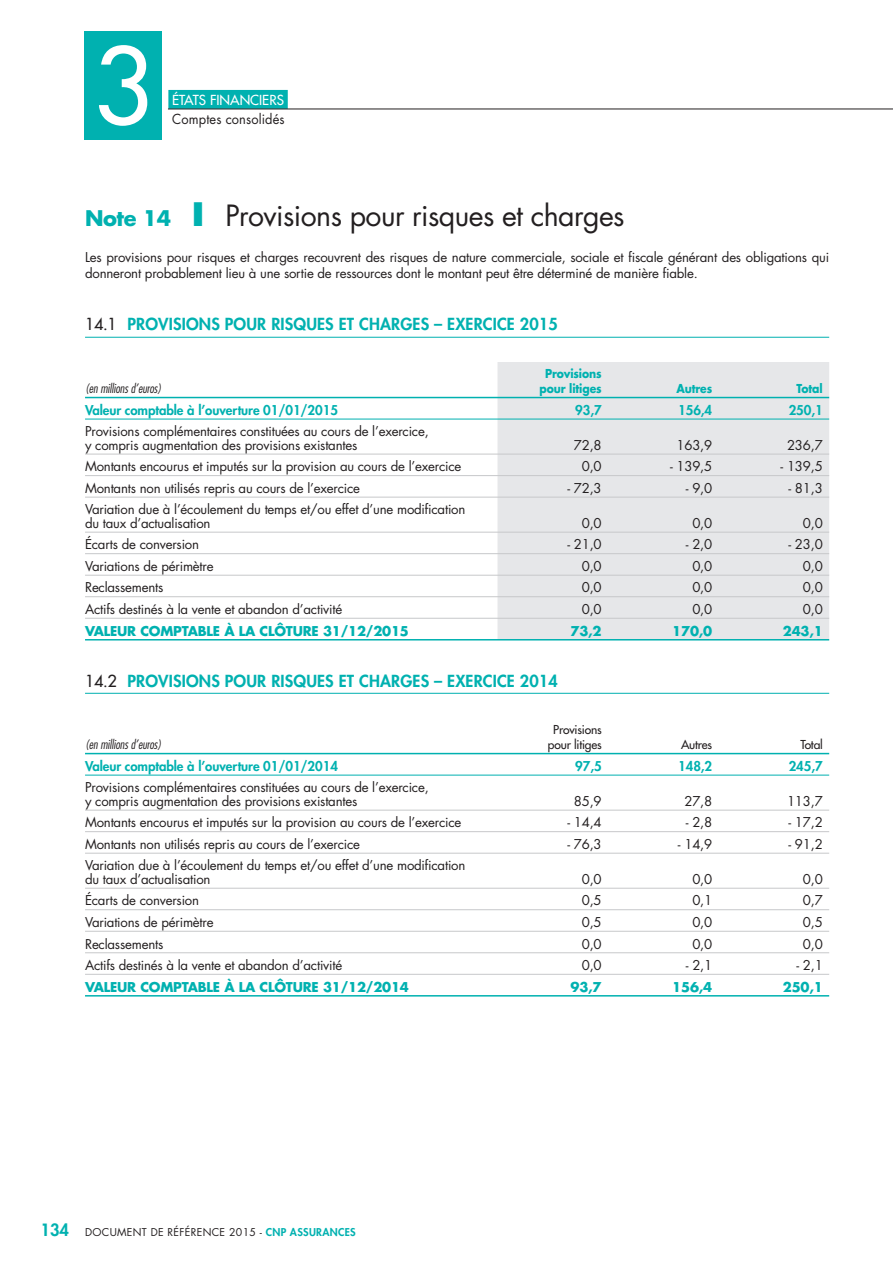
<style>
.page{position:relative;width:893px;height:1263px;background:#fff}
.page>*{position:absolute;margin:0;border:0;box-sizing:border-box;transform-origin:0 0}
.t1{font:500 102.75px "Futura Std";color:#fff}
.t2{font:28.5px "Futura Std";letter-spacing:-.02em;color:#231f20}
.t3{font:800 16.2px "Futura Std";letter-spacing:.01em;color:#00b1b0}
.t4{font:13.5px "Futura Std";letter-spacing:.01em;color:#231f20;scale:.95 1}
.t5{font:500 13.5px "Futura Std";color:#fff}
.t6{font:13.2px/13.5px "Futura Std";letter-spacing:-.015em;color:#231f20}
.t7{font:800 13.2px "Futura Std";letter-spacing:-.005em;color:#00b1b0}
.t8{font:700 13.2px "Futura Std";letter-spacing:-.015em;color:#00b1b0}
.t9{font:italic 300 condensed 12.75px "Futura Std";color:#231f20}
.t10{font:700 12px/15px "Futura Std";letter-spacing:-.01em;color:#00b1b0;text-align:center;scale:.9 1}
.t11{font:500 12px/15px "Futura Std";letter-spacing:-.015em;color:#231f20;text-align:center}
.t12{font:10.5px "Futura Std";letter-spacing:.03em;color:#231f20}
.s1{font-weight:700;font-size:21px;color:#00b1b0}
.s2{font-weight:700;font-size:31.5px;color:#00b1b0}
.s3{font-weight:500;color:#231f20}
.s4{font-weight:800;font-size:16.5px;color:#00b1b0}
.s5{font-weight:800;color:#00b1b0}
</style>
<div class="page">
<div style="left:168px;top:90px;width:120px;height:19px;background:#00b1b0"></div>
<div style="left:84px;top:31px;width:78px;height:108px;background:#00b1b0"></div>
<hr style="left:168px;top:109px;width:725px;height:1px;background:#231f20">
<hr style="left:85px;top:337px;width:744px;height:1px;background:#00b1b0">
<hr style="left:85px;top:693px;width:744px;height:1px;background:#00b1b0">
<div style="left:497px;top:362px;width:332px;height:277px;background:#e6e7e9"></div>
<hr style="left:85px;top:397px;width:744px;height:1px;background:#00b1b0">
<hr style="left:85px;top:639px;width:744px;height:1px;background:#00b1b0">
<hr style="left:85px;top:454px;width:744px;height:1px;background:#c7c8ca">
<hr style="left:85px;top:475px;width:744px;height:1px;background:#c7c8ca">
<hr style="left:85px;top:497px;width:744px;height:1px;background:#c7c8ca">
<hr style="left:85px;top:532px;width:744px;height:1px;background:#c7c8ca">
<hr style="left:85px;top:553px;width:744px;height:1px;background:#c7c8ca">
<hr style="left:85px;top:575px;width:744px;height:1px;background:#c7c8ca">
<hr style="left:85px;top:596px;width:744px;height:1px;background:#c7c8ca">
<hr style="left:85px;top:618px;width:744px;height:1px;background:#c7c8ca">
<hr style="left:85px;top:419px;width:744px;height:1px;background:#00b1b0">
<hr style="left:85px;top:753px;width:744px;height:1px;background:#00b1b0">
<hr style="left:85px;top:995px;width:744px;height:1px;background:#00b1b0">
<hr style="left:85px;top:810px;width:744px;height:1px;background:#c7c8ca">
<hr style="left:85px;top:831px;width:744px;height:1px;background:#c7c8ca">
<hr style="left:85px;top:853px;width:744px;height:1px;background:#c7c8ca">
<hr style="left:85px;top:888px;width:744px;height:1px;background:#c7c8ca">
<hr style="left:85px;top:909px;width:744px;height:1px;background:#c7c8ca">
<hr style="left:85px;top:931px;width:744px;height:1px;background:#c7c8ca">
<hr style="left:85px;top:952px;width:744px;height:1px;background:#c7c8ca">
<hr style="left:85px;top:974px;width:744px;height:1px;background:#c7c8ca">
<hr style="left:85px;top:775px;width:744px;height:1px;background:#00b1b0">
<h1 class="t1" style="left:93px;top:39px;width:61px">3</h1>
<p class="t5" style="left:172px;top:94px;width:113px">ÉTATS FINANCIERS</p>
<p class="t4" style="left:172px;top:113px;width:120px">Comptes consolidés</p>
<h2 class="t2" style="left:85px;top:202px;width:541px"><span class="s1">Note 14</span> <span class="s2">I</span> Provisions pour risques et charges</h2>
<p class="t6" style="left:85px;top:250px;width:746px;line-height:16.2px">Les provisions pour risques et charges recouvrent des risques de nature commerciale, sociale et fiscale générant des obligations qui donneront probablement lieu à une sortie de ressources dont le montant peut être déterminé de manière fiable.</p>
<p class="t3" style="left:85px;top:317px;width:474px"><span class="s3">14.1</span> PROVISIONS POUR RISQUES ET CHARGES – EXERCICE 2015</p>
<p class="t9" style="left:85px;top:383px;width:78px">(en millions d’euros)</p>
<p class="t10" style="left:540px;top:367px;width:71px">Provisions pour litiges</p>
<p class="t10" style="left:676px;top:382px;width:41px">Autres</p>
<p class="t10" style="left:797px;top:382px;width:31px">Total</p>
<p class="t7" style="left:85px;top:404px;width:254px">Valeur comptable à l’ouverture 01/01/2015</p>
<p class="t7" style="left:575px;top:404px;width:28px">93,7</p>
<p class="t7" style="left:678px;top:404px;width:36px">156,4</p>
<p class="t7" style="left:789px;top:404px;width:36px">250,1</p>
<p class="t6" style="left:85px;top:426px;width:345px">Provisions complémentaires constituées au cours de l’exercice, y compris augmentation des provisions existantes</p>
<p class="t6" style="left:574px;top:439px;width:29px">72,8</p>
<p class="t6" style="left:676px;top:439px;width:37px">163,9</p>
<p class="t6" style="left:787px;top:439px;width:37px">236,7</p>
<p class="t6" style="left:85px;top:461px;width:378px">Montants encourus et imputés sur la provision au cours de l’exercice</p>
<p class="t6" style="left:582px;top:461px;width:21px">0,0</p>
<p class="t6" style="left:670px;top:461px;width:44px">- 139,5</p>
<p class="t6" style="left:781px;top:461px;width:44px">- 139,5</p>
<p class="t6" style="left:85px;top:482px;width:276px">Montants non utilisés repris au cours de l’exercice</p>
<p class="t6" style="left:567px;top:482px;width:36px">- 72,3</p>
<p class="t6" style="left:686px;top:482px;width:28px">- 9,0</p>
<p class="t6" style="left:788px;top:482px;width:36px">- 81,3</p>
<p class="t6" style="left:85px;top:504px;width:382px">Variation due à l’écoulement du temps et/ou effet d’une modification du taux d’actualisation</p>
<p class="t6" style="left:582px;top:517px;width:21px">0,0</p>
<p class="t6" style="left:692px;top:517px;width:21px">0,0</p>
<p class="t6" style="left:803px;top:517px;width:21px">0,0</p>
<p class="t6" style="left:85px;top:539px;width:116px">Écarts de conversion</p>
<p class="t6" style="left:567px;top:539px;width:36px">- 21,0</p>
<p class="t6" style="left:686px;top:539px;width:28px">- 2,0</p>
<p class="t6" style="left:788px;top:539px;width:36px">- 23,0</p>
<p class="t6" style="left:85px;top:560px;width:130px">Variations de périmètre</p>
<p class="t6" style="left:582px;top:560px;width:21px">0,0</p>
<p class="t6" style="left:692px;top:560px;width:21px">0,0</p>
<p class="t6" style="left:803px;top:560px;width:21px">0,0</p>
<p class="t6" style="left:85px;top:582px;width:80px">Reclassements</p>
<p class="t6" style="left:582px;top:582px;width:21px">0,0</p>
<p class="t6" style="left:692px;top:582px;width:21px">0,0</p>
<p class="t6" style="left:803px;top:582px;width:21px">0,0</p>
<p class="t6" style="left:85px;top:603px;width:259px">Actifs destinés à la vente et abandon d’activité</p>
<p class="t6" style="left:582px;top:603px;width:21px">0,0</p>
<p class="t6" style="left:692px;top:603px;width:21px">0,0</p>
<p class="t6" style="left:803px;top:603px;width:21px">0,0</p>
<p class="t8" style="left:85px;top:624px;width:325px">VALEUR COMPTABLE À LA CLÔTURE 31/12/2015</p>
<p class="t8" style="left:571px;top:624px;width:33px">73,2</p>
<p class="t8" style="left:672px;top:624px;width:41px">170,0</p>
<p class="t8" style="left:783px;top:624px;width:41px">243,1</p>
<p class="t3" style="left:85px;top:673px;width:474px"><span class="s3">14.2</span> PROVISIONS POUR RISQUES ET CHARGES – EXERCICE 2014</p>
<p class="t9" style="left:85px;top:739px;width:78px">(en millions d’euros)</p>
<p class="t11" style="left:548px;top:723px;width:55px">Provisions pour litiges</p>
<p class="t11" style="left:681px;top:738px;width:33px">Autres</p>
<p class="t11" style="left:801px;top:738px;width:24px">Total</p>
<p class="t7" style="left:85px;top:760px;width:254px">Valeur comptable à l’ouverture 01/01/2014</p>
<p class="t7" style="left:575px;top:760px;width:28px">97,5</p>
<p class="t7" style="left:678px;top:760px;width:36px">148,2</p>
<p class="t7" style="left:789px;top:760px;width:36px">245,7</p>
<p class="t6" style="left:85px;top:782px;width:345px">Provisions complémentaires constituées au cours de l’exercice, y compris augmentation des provisions existantes</p>
<p class="t6" style="left:574px;top:795px;width:29px">85,9</p>
<p class="t6" style="left:684px;top:795px;width:29px">27,8</p>
<p class="t6" style="left:787px;top:795px;width:37px">113,7</p>
<p class="t6" style="left:85px;top:817px;width:378px">Montants encourus et imputés sur la provision au cours de l’exercice</p>
<p class="t6" style="left:567px;top:817px;width:36px">- 14,4</p>
<p class="t6" style="left:686px;top:817px;width:28px">- 2,8</p>
<p class="t6" style="left:788px;top:817px;width:36px">- 17,2</p>
<p class="t6" style="left:85px;top:838px;width:276px">Montants non utilisés repris au cours de l’exercice</p>
<p class="t6" style="left:567px;top:838px;width:36px">- 76,3</p>
<p class="t6" style="left:678px;top:838px;width:36px">- 14,9</p>
<p class="t6" style="left:788px;top:838px;width:36px">- 91,2</p>
<p class="t6" style="left:85px;top:860px;width:382px">Variation due à l’écoulement du temps et/ou effet d’une modification du taux d’actualisation</p>
<p class="t6" style="left:582px;top:873px;width:21px">0,0</p>
<p class="t6" style="left:692px;top:873px;width:21px">0,0</p>
<p class="t6" style="left:803px;top:873px;width:21px">0,0</p>
<p class="t6" style="left:85px;top:895px;width:116px">Écarts de conversion</p>
<p class="t6" style="left:582px;top:895px;width:21px">0,5</p>
<p class="t6" style="left:692px;top:895px;width:21px">0,1</p>
<p class="t6" style="left:803px;top:895px;width:21px">0,7</p>
<p class="t6" style="left:85px;top:916px;width:130px">Variations de périmètre</p>
<p class="t6" style="left:582px;top:916px;width:21px">0,5</p>
<p class="t6" style="left:692px;top:916px;width:21px">0,0</p>
<p class="t6" style="left:803px;top:916px;width:21px">0,5</p>
<p class="t6" style="left:85px;top:938px;width:80px">Reclassements</p>
<p class="t6" style="left:582px;top:938px;width:21px">0,0</p>
<p class="t6" style="left:692px;top:938px;width:21px">0,0</p>
<p class="t6" style="left:803px;top:938px;width:21px">0,0</p>
<p class="t6" style="left:85px;top:959px;width:259px">Actifs destinés à la vente et abandon d’activité</p>
<p class="t6" style="left:582px;top:959px;width:21px">0,0</p>
<p class="t6" style="left:686px;top:959px;width:28px">- 2,1</p>
<p class="t6" style="left:796px;top:959px;width:28px">- 2,1</p>
<p class="t8" style="left:85px;top:980px;width:325px">VALEUR COMPTABLE À LA CLÔTURE 31/12/2014</p>
<p class="t8" style="left:571px;top:980px;width:33px">93,7</p>
<p class="t8" style="left:672px;top:980px;width:41px">156,4</p>
<p class="t8" style="left:783px;top:980px;width:41px">250,1</p>
<p class="t12" style="left:40px;top:1227px;width:317px"><span class="s4">134</span> DOCUMENT DE RÉFÉRENCE 2015 - <span class="s5">CNP ASSURANCES</span></p>
</div>
